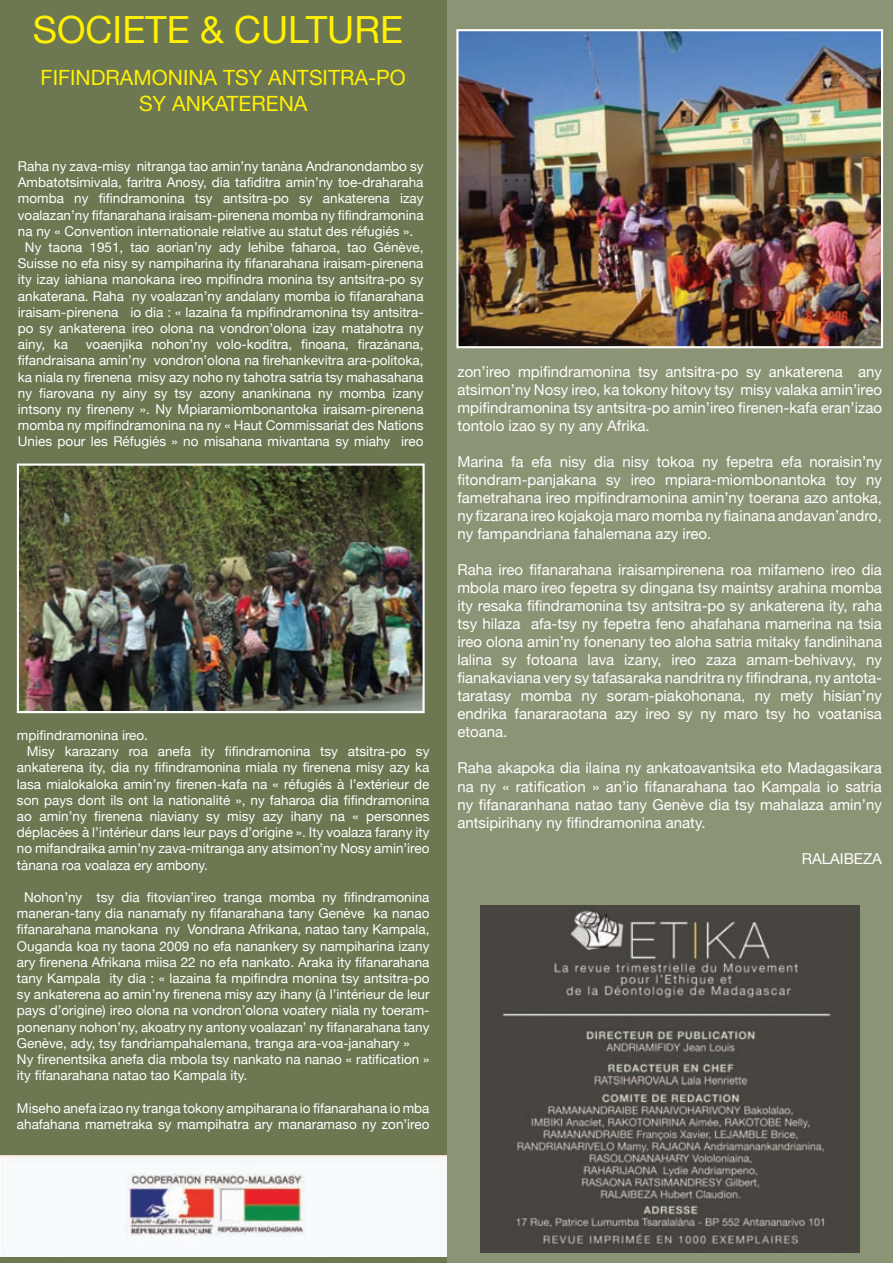
<style>
.page{position:relative;width:893px;height:1263px;background:#fff}
.page>*{position:absolute;margin:0;border:0;box-sizing:border-box;transform-origin:0 0}
.t1{font:37.5px "Helvetica Neue";color:#fff101}
.t2{font:21px/25.2px "Helvetica Neue";color:#fff101;text-align:center}
.t3{font:15px/18px "Helvetica Neue";color:#fff;text-align:justify}
.t4{font:13.5px/16.2px "Helvetica Neue";color:#fff}
</style>
<div class="page">
<div style="left:446px;top:0;width:447px;height:1263px;background:#8c9476"></div>
<div style="left:0;top:0;width:446px;height:1263px;background:#6d7752"></div>
<img style="left:480px;top:906px;width:379px;height:346px">
<img style="left:0;top:1155px;width:447px;height:102px">
<img style="left:20px;top:466px;width:402px;height:244px">
<div style="left:17px;top:463px;width:408px;height:250px;border:2px solid #fff"></div>
<img style="left:459px;top:32px;width:421px;height:313px">
<div style="left:456px;top:29px;width:427px;height:319px;border:2px solid #fff"></div>
<h1 class="t1" style="left:33px;top:3px;width:372px">SOCIETE &amp; CULTURE</h1>
<h2 class="t2" style="left:41px;top:67px;width:367px">FIFINDRAMONINA TSY ANTSITRA-PO<br>SY ANKATERENA</h2>
<p class="t4" style="left:18px;top:159px;width:407px">Raha ny zava-misy nitranga tao amin’ny tanàna Andranondambo sy</p>
<p class="t4" style="left:18px;top:175px;width:407px">Ambatotsimivala, faritra Anosy, dia tafiditra amin’ny toe-draharaha</p>
<p class="t4" style="left:18px;top:191px;width:407px">momba ny fifindramonina tsy antsitra-po sy ankaterena izay</p>
<p class="t4" style="left:18px;top:208px;width:407px">voalazan’ny fifanarahana iraisam-pirenena momba ny fifindramonina</p>
<p class="t4" style="left:18px;top:224px;width:397px">na ny « Convention internationale relative au statut des réfugiés ».</p>
<p class="t4" style="left:25px;top:240px;width:400px">Ny taona 1951, tao aorian’ny ady lehibe faharoa, tao Génève,</p>
<p class="t4" style="left:18px;top:256px;width:407px">Suisse no efa nisy sy nampiharina ity fifanarahana iraisam-pirenena</p>
<p class="t4" style="left:18px;top:272px;width:407px">ity izay iahiana manokana ireo mpifindra monina tsy antsitra-po sy</p>
<p class="t4" style="left:18px;top:289px;width:407px">ankaterana. Raha ny voalazan’ny andalany momba io fifanarahana</p>
<p class="t4" style="left:18px;top:305px;width:407px">iraisam-pirenena io dia : « lazaina fa mpifindramonina tsy antsitra-</p>
<p class="t4" style="left:18px;top:321px;width:407px">po sy ankaterena ireo olona na vondron’olona izay matahotra ny</p>
<p class="t4" style="left:18px;top:337px;width:52px">ainy, ka</p>
<p class="t4" style="left:18px;top:337px;width:407px;text-align:justify;text-indent:68px">voaenjika nohon’ny volo-koditra, finoana, firazànana, fifandraisana amin’ny vondron’olona na firehankevitra ara-politoka, ka niala ny firenena misy azy noho ny tahotra satria tsy mahasahana ny fiarovana ny ainy sy tsy azony anankinana ny momba izany intsony ny fireneny ». Ny Mpiaramiombonantoka iraisam-pirenena momba ny mpifindramonina na ny « Haut Commissariat des Nations Unies pour les Réfugiés » no misahana mivantana sy miahy ireo</p>
<p class="t4" style="left:17px;top:728px;width:133px">mpifindramonina ireo.</p>
<p class="t4" style="left:27px;top:744px;width:404px">Misy karazany roa anefa ity fifindramonina tsy atsitra-po sy</p>
<p class="t4" style="left:17px;top:760px;width:414px">ankaterena ity, dia ny fifindramonina miala ny firenena misy azy ka</p>
<p class="t4" style="left:17px;top:776px;width:414px">lasa mialokaloka amin’ny firenen-kafa na « réfugiés à l’extérieur de</p>
<p class="t4" style="left:17px;top:793px;width:414px">son pays dont ils ont la nationalité », ny faharoa dia fifindramonina</p>
<p class="t4" style="left:17px;top:809px;width:414px">ao amin’ny firenena niaviany sy misy azy ihany na « personnes</p>
<p class="t4" style="left:17px;top:825px;width:414px">déplacées à l’intérieur dans leur pays d’origine ». Ity voalaza farany ity</p>
<p class="t4" style="left:17px;top:841px;width:414px">no mifandraika amin’ny zava-mitranga any atsimon’ny Nosy amin’ireo</p>
<p class="t4" style="left:17px;top:857px;width:193px">tànana roa voalaza ery ambony.</p>
<p class="t4" style="left:17px;top:890px;width:414px;text-indent:7px">Nohon’ny tsy dia fitovian’ireo tranga momba ny fifindramonina maneran-tany dia nanamafy ny fifanarahana tany Genève ka nanao fifanarahana manokana ny Vondrana Afrikana, natao tany Kampala, Ouganda koa ny taona 2009 no efa nanankery sy nampiharina izany ary firenena Afrikana miisa 22 no efa nankato. Araka ity fifanarahana tany Kampala ity dia : « lazaina fa mpifindra monina tsy antsitra-po sy ankaterena ao amin’ny firenena misy azy ihany (à l’intérieur de leur pays d’origine) ireo olona na vondron’olona voatery niala ny toeram&shy;ponenany nohon’ny, akoatry ny antony voalazan’ ny fifanarahana tany Genève, ady, tsy fandriampahalemana, tranga ara-voa-janahary »<br>Ny firenentsika anefa dia mbola tsy nankato na nanao « ratification » ity fifanarahana natao tao Kampala ity.</p>
<p class="t4" style="left:17px;top:1100px;width:414px">Miseho anefa izao ny tranga tokony ampiharana io fifanarahana io mba ahafahana mametraka sy mampihatra ary manaramaso ny zon’ireo</p>
<p class="t3" style="left:457px;top:364px;width:426px">zon’ireo mpifindramonina tsy antsitra-po sy ankaterena any atsimon’ny Nosy ireo, ka tokony hitovy tsy misy valaka amin’ireo mpifindramonina tsy antsitra-po amin’ireo firenen-kafa eran’izao tontolo izao sy ny any Afrika.</p>
<p class="t3" style="left:457px;top:454px;width:426px">Marina fa efa nisy dia nisy tokoa ny fepetra efa noraisin’ny fitondram-panjakana sy ireo mpiara-miombonantoka toy ny fametrahana ireo mpifindramonina amin’ny toerana azo antoka, ny fizarana ireo kojakoja maro momba ny fiainana andavan’andro, ny fampandriana fahalemana azy ireo.</p>
<p class="t3" style="left:457px;top:562px;width:426px">Raha ireo fifanarahana iraisampirenena roa mifameno ireo dia mbola maro ireo fepetra sy dingana tsy maintsy arahina momba ity resaka fifindramonina tsy antsitra-po sy ankaterena ity, raha tsy hilaza afa-tsy ny fepetra feno ahafahana mamerina na tsia ireo olona amin’ny fonenany teo aloha satria mitaky fandinihana lalina sy fotoana lava izany, ireo zaza amam-behivavy, ny fianakaviana very sy tafasaraka nandritra ny fifindrana, ny antota&shy;taratasy momba ny soram-piakohonana, ny mety hisian’ny endrika fanararaotana azy ireo sy ny maro tsy ho voatanisa etoana.</p>
<p class="t3" style="left:457px;top:760px;width:426px">Raha akapoka dia ilaina ny ankatoavantsika eto Madagasikara na ny « ratification » an’io fifanarahana tao Kampala io satria ny fifanaranhana natao tany Genève dia tsy mahalaza amin’ny antsipirihany ny fifindramonina anaty.</p>
<p class="t3" style="left:802px;top:850px;width:82px">RALAIBEZA</p>
</div>
